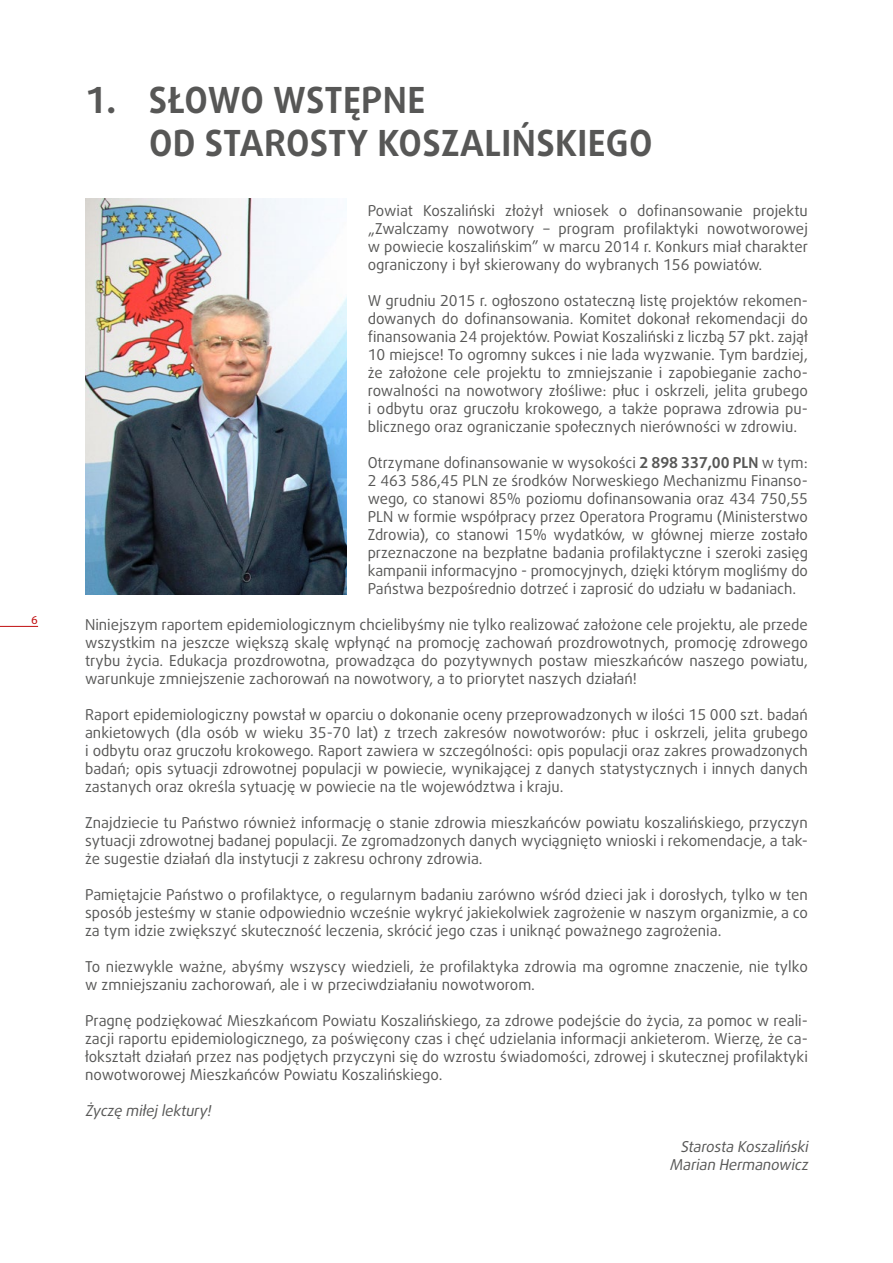
<style>
.page{position:relative;width:893px;height:1263px;background:#fff}
.page>*{position:absolute;margin:0;border:0;box-sizing:border-box;transform-origin:0 0}
.t1{font:700 36px/43.2px "Daxline Pro";letter-spacing:.01em;color:#575756}
.t2{font:15px/18px "Daxline Pro";color:#575756;text-align:justify}
.t3{font:italic 15px/18px "Daxline Pro";color:#575756;text-align:right}
.t4{font:12px "Myriad Pro";color:#c00d0e}
.s1{font-weight:700}
</style>
<div class="page">
<hr style="left:0;top:626px;width:38px;height:1px;background:#c00d0e">
<img style="left:85px;top:198px;width:261px;height:396px">
<p class="t4" style="left:31px;top:613px;width:8px">6</p>
<h1 class="t1" style="left:149px;top:79px;width:505px;text-indent:-64px">1. SŁOWO WSTĘPNE<br>OD STAROSTY KOSZALIŃSKIEGO</h1>
<p class="t2" style="left:368px;top:202px;width:442px">Powiat Koszaliński złożył wniosek o dofinansowanie projektu „Zwalczamy nowotwory – program profilaktyki nowotworowej w powiecie koszalińskim” w marcu 2014 r. Konkurs miał charakter ograniczony i był skierowany do wybranych 156 powiatów.</p>
<p class="t2" style="left:368px;top:292px;width:442px">W grudniu 2015 r. ogłoszono ostateczną listę projektów rekomen&shy;dowanych do dofinansowania. Komitet dokonał rekomendacji do finansowania 24 projektów. Powiat Koszaliński z liczbą 57 pkt. zajął 10 miejsce! To ogromny sukces i nie lada wyzwanie. Tym bardziej, że założone cele projektu to zmniejszanie i zapobieganie zacho&shy;rowalności na nowotwory złośliwe: płuc i oskrzeli, jelita grubego i odbytu oraz gruczołu krokowego, a także poprawa zdrowia pu&shy;blicznego oraz ograniczanie społecznych nierówności w zdrowiu.</p>
<p class="t2" style="left:368px;top:454px;width:442px">Otrzymane dofinansowanie w wysokości <span class="s1">2 898 337,00 PLN</span> w tym:<br>2 463 586,45 PLN ze środków Norweskiego Mechanizmu Finanso&shy;wego, co stanowi 85% poziomu dofinansowania oraz 434 750,55<br>PLN w formie współpracy przez Operatora Programu (Ministerstwo Zdrowia), co stanowi 15% wydatków, w głównej mierze zostało przeznaczone na bezpłatne badania profilaktyczne i szeroki zasięg kampanii informacyjno - promocyjnych, dzięki którym mogliśmy do Państwa bezpośrednio dotrzeć i zaprosić do udziału w badaniach.</p>
<p class="t2" style="left:85px;top:616px;width:724px">Niniejszym raportem epidemiologicznym chcielibyśmy nie tylko realizować założone cele projektu, ale przede wszystkim na jeszcze większą skalę wpłynąć na promocję zachowań prozdrowotnych, promocję zdrowego trybu życia. Edukacja prozdrowotna, prowadząca do pozytywnych postaw mieszkańców naszego powiatu, warunkuje zmniejszenie zachorowań na nowotwory, a to priorytet naszych działań!</p>
<p class="t2" style="left:85px;top:706px;width:724px">Raport epidemiologiczny powstał w oparciu o dokonanie oceny przeprowadzonych w ilości 15 000 szt. badań ankietowych (dla osób w wieku 35-70 lat) z trzech zakresów nowotworów: płuc i oskrzeli, jelita grubego i odbytu oraz gruczołu krokowego. Raport zawiera w szczególności: opis populacji oraz zakres prowadzonych badań; opis sytuacji zdrowotnej populacji w powiecie, wynikającej z danych statystycznych i innych danych zastanych oraz określa sytuację w powiecie na tle województwa i kraju.</p>
<p class="t2" style="left:85px;top:814px;width:724px">Znajdziecie tu Państwo również informację o stanie zdrowia mieszkańców powiatu koszalińskiego, przyczyn sytuacji zdrowotnej badanej populacji. Ze zgromadzonych danych wyciągnięto wnioski i rekomendacje, a tak&shy;że sugestie działań dla instytucji z zakresu ochrony zdrowia.</p>
<p class="t2" style="left:85px;top:886px;width:724px">Pamiętajcie Państwo o profilaktyce, o regularnym badaniu zarówno wśród dzieci jak i dorosłych, tylko w ten sposób jesteśmy w stanie odpowiednio wcześnie wykryć jakiekolwiek zagrożenie w naszym organizmie, a co za tym idzie zwiększyć skuteczność leczenia, skrócić jego czas i uniknąć poważnego zagrożenia.</p>
<p class="t2" style="left:85px;top:958px;width:724px">To niezwykle ważne, abyśmy wszyscy wiedzieli, że profilaktyka zdrowia ma ogromne znaczenie, nie tylko w zmniejszaniu zachorowań, ale i w przeciwdziałaniu nowotworom.</p>
<p class="t2" style="left:85px;top:1012px;width:724px">Pragnę podziękować Mieszkańcom Powiatu Koszalińskiego, za zdrowe podejście do życia, za pomoc w reali&shy;zacji raportu epidemiologicznego, za poświęcony czas i chęć udzielania informacji ankieterom. Wierzę, że ca&shy;łokształt działań przez nas podjętych przyczyni się do wzrostu świadomości, zdrowej i skutecznej profilaktyki nowotworowej Mieszkańców Powiatu Koszalińskiego.</p>
<p class="t3" style="left:85px;top:1102px;width:131px">Życzę miłej lektury!</p>
<p class="t3" style="left:670px;top:1138px;width:143px">Starosta Koszaliński<br>Marian Hermanowicz</p>
</div>
